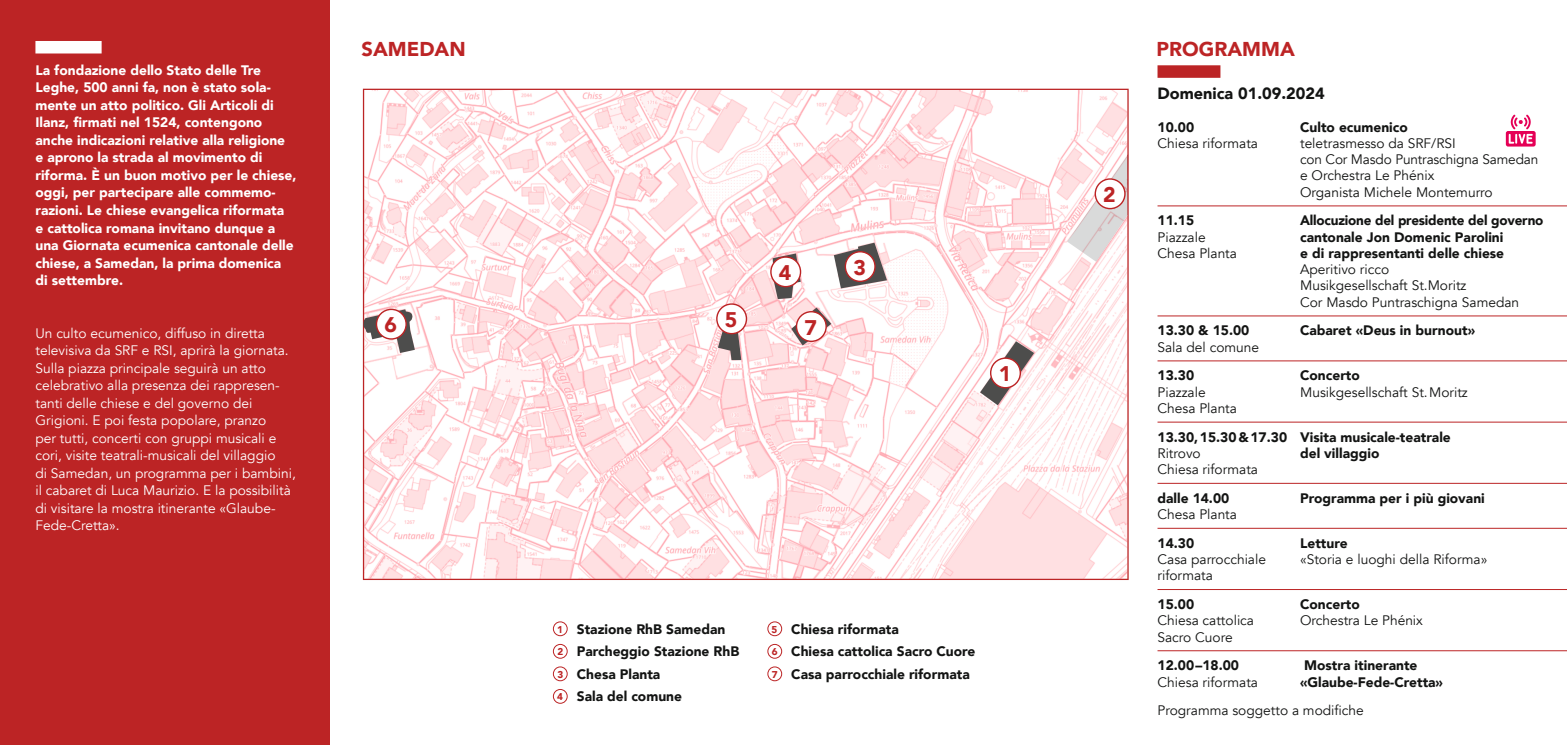
<style>
.page{position:relative;width:1567px;height:745px;background:#fff}
.page>*{position:absolute;margin:0;border:0;box-sizing:border-box;transform-origin:0 0}
.t1{font:900 21.12px "Avenir";color:#bc2425}
.t2{font:900 20px "Avenir";color:#bc2425}
.t3{font:900 16.25px "Avenir";color:#131413}
.t4{font:900 13.75px/22.5px "Avenir";color:#131413}
.t5{font:13.75px/16.2px "Avenir";color:#131413}
.t6{font:13.75px/17.5px "Avenir";color:#fff}
.t7{font:900 13.75px/17.5px "Avenir";color:#fff}
.s1{font-size:9.88px;color:#bc2425}
</style>
<div class="page">
<svg style="left:363px;top:89px;width:765px;height:490px"></svg>
<svg style="left:980px;top:341px;width:54px;height:64px"></svg>
<svg style="left:772px;top:253px;width:28px;height:46px"></svg>
<svg style="left:833px;top:242px;width:54px;height:46px"></svg>
<svg style="left:363px;top:309px;width:52px;height:44px"></svg>
<img style="left:1067px;top:155px;width:60px;height:106px">
<svg style="left:1127px;top:154px;width:1px;height:61px"></svg>
<div style="left:376px;top:309px;width:30px;height:30px;background:#fff;border-radius:50%"></div>
<div style="left:376px;top:308px;width:31px;height:31px;border:1px solid #bc2425;border-radius:50%"></div>
<div style="left:770px;top:257px;width:30px;height:29px;background:#fff;border-radius:50%"></div>
<div style="left:770px;top:256px;width:31px;height:31px;border:1px solid #bc2425;border-radius:50%"></div>
<div style="left:845px;top:251px;width:30px;height:30px;background:#fff;border-radius:50%"></div>
<div style="left:844px;top:251px;width:31px;height:31px;border:1px solid #bc2425;border-radius:50%"></div>
<div style="left:990px;top:358px;width:30px;height:29px;background:#fff;border-radius:50%"></div>
<div style="left:989px;top:357px;width:31px;height:31px;border:1px solid #bc2425;border-radius:50%"></div>
<div style="left:1095px;top:179px;width:29px;height:29px;background:#fff;border-radius:50%"></div>
<div style="left:1094px;top:178px;width:31px;height:31px;border:1px solid #bc2425;border-radius:50%"></div>
<svg style="left:718px;top:330px;width:23px;height:30px"></svg>
<div style="left:716px;top:304px;width:30px;height:29px;background:#fff;border-radius:50%"></div>
<div style="left:716px;top:303px;width:31px;height:31px;border:1px solid #bc2425;border-radius:50%"></div>
<svg style="left:791px;top:307px;width:40px;height:38px"></svg>
<div style="left:796px;top:311px;width:30px;height:30px;background:#fff;border-radius:50%"></div>
<div style="left:795px;top:311px;width:31px;height:31px;border:1px solid #bc2425;border-radius:50%"></div>
<div style="left:1157px;top:65px;width:63px;height:13px;background:#bc2425"></div>
<hr style="left:1157px;top:205px;width:409px;height:1px;background:#bc2425">
<hr style="left:1157px;top:315px;width:409px;height:1px;background:#bc2425">
<hr style="left:1157px;top:360px;width:409px;height:1px;background:#bc2425">
<hr style="left:1157px;top:421px;width:409px;height:1px;background:#bc2425">
<hr style="left:1157px;top:482px;width:409px;height:1px;background:#bc2425">
<hr style="left:1157px;top:527px;width:409px;height:1px;background:#bc2425">
<hr style="left:1157px;top:589px;width:409px;height:1px;background:#bc2425">
<hr style="left:1157px;top:650px;width:409px;height:1px;background:#bc2425">
<div style="left:0;top:0;width:330px;height:744px;background:#bc2425"></div>
<div style="left:35px;top:41px;width:67px;height:12px;background:#fff"></div>
<div style="left:553px;top:621px;width:14px;height:14px;border:1px solid #bc2425;border-radius:50%"></div>
<div style="left:553px;top:643px;width:14px;height:15px;border:1px solid #bc2425;border-radius:50%"></div>
<div style="left:553px;top:666px;width:14px;height:14px;border:1px solid #bc2425;border-radius:50%"></div>
<div style="left:553px;top:688px;width:14px;height:15px;border:1px solid #bc2425;border-radius:50%"></div>
<div style="left:767px;top:621px;width:15px;height:14px;border:1px solid #bc2425;border-radius:50%"></div>
<div style="left:767px;top:643px;width:15px;height:15px;border:1px solid #bc2425;border-radius:50%"></div>
<div style="left:767px;top:666px;width:15px;height:14px;border:1px solid #bc2425;border-radius:50%"></div>
<svg style="left:1505px;top:114px;width:30px;height:32px"></svg>
<p class="t7" style="left:35px;top:61px;width:263px">La fondazione dello Stato delle Tre Leghe, 500 anni fa, non è stato sola&shy;mente un atto politico. Gli Articoli di Ilanz, firmati nel 1524, contengono anche indicazioni relative alla religione<br>e aprono la strada al movimento di riforma. È un buon motivo per le chiese, oggi, per partecipare alle commemo&shy;razioni. Le chiese evangelica riformata<br>e cattolica romana invitano dunque a una Giornata ecumenica cantonale delle chiese, a Samedan, la prima domenica di settembre.</p>
<p class="t6" style="left:35px;top:324px;width:262px">Un culto ecumenico, diffuso in diretta televisiva da SRF e RSI, aprirà la giornata.<br>Sulla piazza principale seguirà un atto celebrativo alla presenza dei rappresen&shy;tanti delle chiese e del governo dei Grigioni. E poi festa popolare, pranzo<br>per tutti, concerti con gruppi musicali e cori, visite teatrali-musicali del villaggio<br>di Samedan, un programma per i bambini, il cabaret di Luca Maurizio. E la possibilità di visitare la mostra itinerante «Glaube-Fede-Cretta».</p>
<h2 class="t2" style="left:361px;top:31px;width:106px">SAMEDAN</h2>
<h2 class="t2" style="left:1156px;top:31px;width:140px">PROGRAMMA</h2>
<p class="t3" style="left:1157px;top:79px;width:169px">Domenica 01.09.2024</p>
<p class="t4" style="left:1157px;top:115px;width:38px">10.00</p>
<p class="t4" style="left:1299px;top:115px;width:109px">Culto ecumenico</p>
<p class="t5" style="left:1157px;top:135px;width:102px">Chiesa riformata</p>
<p class="t5" style="left:1299px;top:135px;width:240px">teletrasmesso da SRF/RSI<br>con Cor Masdo Puntraschigna Samedan e Orchestra Le Phénix<br>Organista Michele Montemurro</p>
<p class="t4" style="left:1157px;top:209px;width:38px">11.15</p>
<p class="t4" style="left:1299px;top:209px;width:245px">Allocuzione del presidente del governo</p>
<p class="t5" style="left:1157px;top:229px;width:50px">Piazzale</p>
<p class="t4" style="left:1299px;top:225px;width:205px">cantonale Jon Domenic Parolini</p>
<p class="t5" style="left:1157px;top:245px;width:81px">Chesa Planta</p>
<p class="t4" style="left:1299px;top:241px;width:205px">e di rappresentanti delle chiese</p>
<p class="t5" style="left:1299px;top:261px;width:221px">Aperitivo ricco<br>Musikgesellschaft St.Moritz<br>Cor Masdo Puntraschigna Samedan</p>
<p class="t4" style="left:1157px;top:319px;width:93px">13.30 &amp; 15.00</p>
<p class="t4" style="left:1299px;top:319px;width:176px">Cabaret «Deus in burnout»</p>
<p class="t5" style="left:1157px;top:339px;width:103px">Sala del comune</p>
<p class="t4" style="left:1157px;top:364px;width:38px">13.30</p>
<p class="t4" style="left:1299px;top:364px;width:61px">Concerto</p>
<p class="t5" style="left:1157px;top:384px;width:50px">Piazzale</p>
<p class="t5" style="left:1299px;top:384px;width:169px">Musikgesellschaft St.Moritz</p>
<p class="t5" style="left:1157px;top:400px;width:81px">Chesa Planta</p>
<p class="t4" style="left:1157px;top:425px;width:295px">13.30, 15.30 &amp; 17.30 Visita musicale-teatrale</p>
<p class="t5" style="left:1157px;top:445px;width:45px">Ritrovo</p>
<p class="t4" style="left:1299px;top:441px;width:81px">del villaggio</p>
<p class="t5" style="left:1157px;top:461px;width:102px">Chiesa riformata</p>
<p class="t4" style="left:1157px;top:486px;width:73px">dalle 14.00</p>
<p class="t4" style="left:1299px;top:486px;width:186px">Programma per i più giovani</p>
<p class="t5" style="left:1157px;top:506px;width:81px">Chesa Planta</p>
<p class="t4" style="left:1157px;top:531px;width:38px">14.30</p>
<p class="t4" style="left:1299px;top:531px;width:49px">Letture</p>
<p class="t5" style="left:1157px;top:551px;width:110px">Casa parrocchiale</p>
<p class="t5" style="left:1299px;top:551px;width:189px">«Storia e luoghi della Riforma»</p>
<p class="t5" style="left:1157px;top:567px;width:57px">riformata</p>
<p class="t4" style="left:1157px;top:592px;width:38px">15.00</p>
<p class="t4" style="left:1299px;top:592px;width:61px">Concerto</p>
<p class="t5" style="left:1157px;top:612px;width:98px">Chiesa cattolica</p>
<p class="t5" style="left:1299px;top:612px;width:124px">Orchestra Le Phénix</p>
<p class="t5" style="left:1157px;top:628px;width:77px">Sacro Cuore</p>
<p class="t4" style="left:1157px;top:653px;width:83px">12.00–18.00</p>
<p class="t4" style="left:1303px;top:653px;width:115px">Mostra itinerante</p>
<p class="t5" style="left:1157px;top:673px;width:102px">Chiesa riformata</p>
<p class="t4" style="left:1299px;top:669px;width:144px">«Glaube-Fede-Cretta»</p>
<p class="t5" style="left:1157px;top:702px;width:208px">Programma soggetto a modifiche</p>
<h1 class="t1" style="left:1103px;top:176px;width:14px">2</h1>
<h1 class="t1" style="left:778px;top:254px;width:14px">4</h1>
<h1 class="t1" style="left:853px;top:249px;width:14px">3</h1>
<h1 class="t1" style="left:724px;top:301px;width:14px">5</h1>
<h1 class="t1" style="left:804px;top:309px;width:14px">7</h1>
<h1 class="t1" style="left:384px;top:306px;width:14px">6</h1>
<h1 class="t1" style="left:998px;top:355px;width:14px">1</h1>
<p class="t4" style="left:557px;top:616px;width:184px"><span class="s1">1</span> Stazione RhB Samedan<br><span class="s1">2</span> Parcheggio Stazione RhB<br><span class="s1">3</span> Chesa Planta<br><span class="s1">4</span> Sala del comune</p>
<p class="t4" style="left:771px;top:616px;width:205px"><span class="s1">5</span> Chiesa riformata<br><span class="s1">6</span> Chiesa cattolica Sacro Cuore<br><span class="s1">7</span> Casa parrocchiale riformata</p>
</div>
